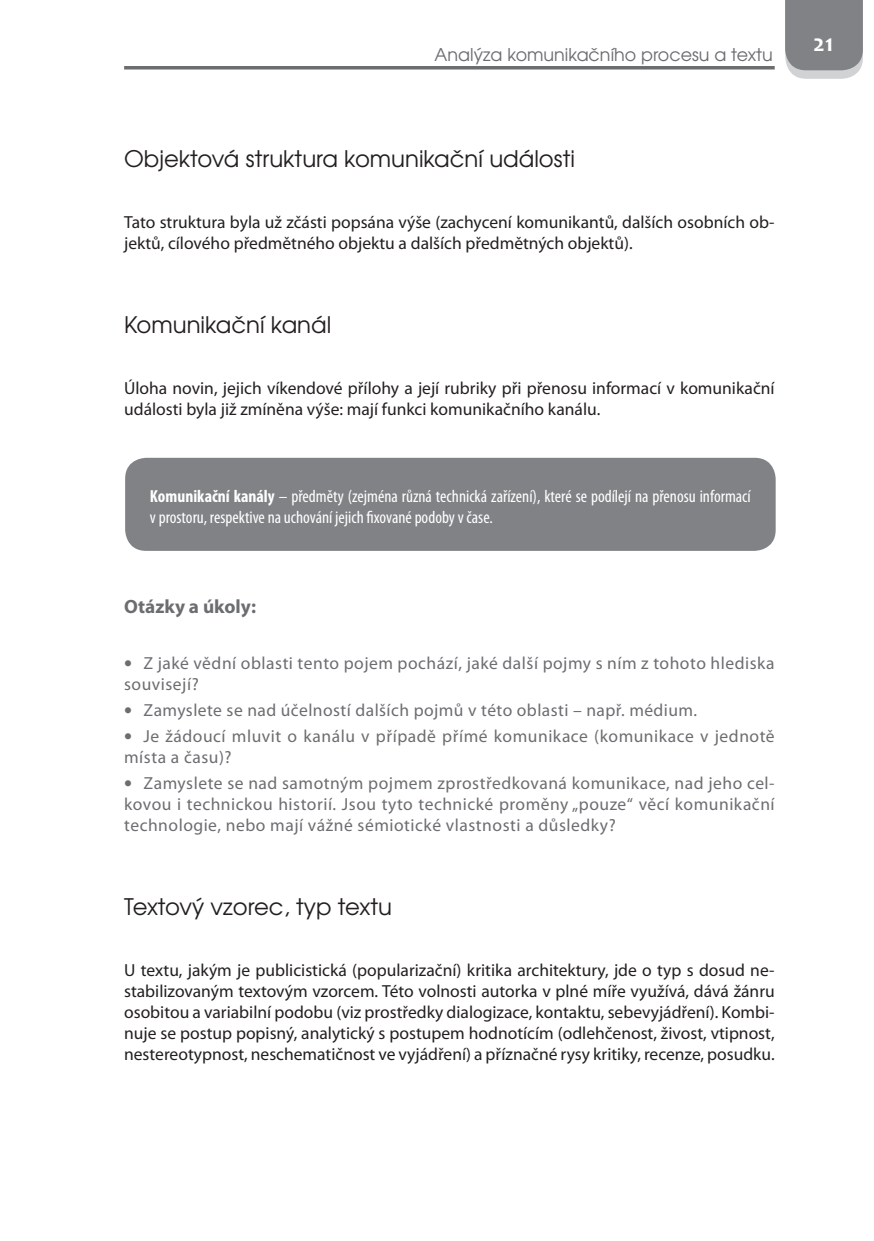
<style>
.page{position:relative;width:874px;height:1241px;background:#fff}
.page>*{position:absolute;margin:0;border:0;box-sizing:border-box;transform-origin:0 0}
.t1{font:700 24.5px "Candara";color:#fff}
.podtitul{font:22.75px "Te X Gyre Adventor";color:#231f20}
.Otazky_pojmy_nadpis{font:700 19.25px "Myriad Pro";color:#6c6d70}
.t2{font:17.5px/21px "Myriad Pro";color:#231f20}
.t3{font:17.5px/21px "Myriad Pro";letter-spacing:.03em;color:#6c6d70}
.pojem_nazev{font:condensed 17.5px/21px "Myriad Pro";color:#fff}
.t4{font:17.5px "Te X Gyre Adventor";color:#6c6d70}
.s1{font-weight:700}
.s2{font-family:"Tahoma"}
</style>
<div class="page">
<hr style="left:124px;top:66px;width:650px;height:3px;background:#6c6d70">
<svg style="left:785px;top:0;width:77px;height:79px;background:#8c8e91"></svg>
<div style="left:125px;top:457px;width:650px;height:94px;background:#808285;border-radius:21px"></div>
<p class="t4" style="left:434px;top:41px;width:339px">Analýza komunikačního procesu a textu</p>
<p class="podtitul" style="left:124px;top:141px;width:452px">Objektová struktura komunikační události</p>
<p class="t2" style="left:124px;top:211px;width:651px">Tato struktura byla už zčásti popsána výše (zachycení komunikantů, dalších osobních ob&shy;jektů, cílového předmětného objektu a dalších předmětných objektů).</p>
<p class="podtitul" style="left:124px;top:307px;width:208px">Komunikační kanál</p>
<p class="t2" style="left:124px;top:377px;width:651px">Úloha novin, jejich víkendové přílohy a její rubriky při přenosu informací v komunikační události byla již zmíněna výše: mají funkci komunikačního kanálu.</p>
<p class="pojem_nazev" style="left:150px;top:485px;width:602px"><span class="s1">Komunikační kanály</span> – předměty (zejména různá technická zařízení), které se podílejí na přenosu informací v prostoru, respektive na uchování jejich fixované podoby v čase.</p>
<p class="Otazky_pojmy_nadpis" style="left:124px;top:594px;width:133px">Otázky a úkoly:</p>
<p class="t3" style="left:124px;top:652px;width:651px"><span class="s2">•</span> Z jaké vědní oblasti tento pojem pochází, jaké další pojmy s ním z tohoto hlediska souvisejí?</p>
<p class="t3" style="left:124px;top:699px;width:574px"><span class="s2">•</span> Zamyslete se nad účelností dalších pojmů v této oblasti – např. médium.</p>
<p class="t3" style="left:124px;top:725px;width:651px"><span class="s2">•</span> Je žádoucí mluvit o kanálu v případě přímé komunikace (komunikace v jednotě místa a času)?</p>
<p class="t3" style="left:124px;top:772px;width:651px;text-align:justify"><span class="s2">•</span> Zamyslete se nad samotným pojmem zprostředkovaná komunikace, nad jeho cel&shy;kovou i technickou historií. Jsou tyto technické proměny „pouze“ věcí komunikační technologie, nebo mají vážné sémiotické vlastnosti a důsledky?</p>
<p class="podtitul" style="left:124px;top:888px;width:269px">Textový vzorec, typ textu</p>
<p class="t2" style="left:124px;top:959px;width:651px;text-align:justify">U textu, jakým je publicistická (popularizační) kritika architektury, jde o typ s dosud ne&shy;stabilizovaným textovým vzorcem. Této volnosti autorka v plné míře využívá, dává žánru osobitou a variabilní podobu (viz prostředky dialogizace, kontaktu, sebevyjádření). Kombi&shy;nuje se postup popisný, analytický s postupem hodnotícím (odlehčenost, živost, vtipnost, nestereotypnost, neschematičnost ve vyjádření) a příznačné rysy kritiky, recenze, posudku.</p>
<h1 class="t1" style="left:812px;top:27px;width:21px">21</h1>
</div>
